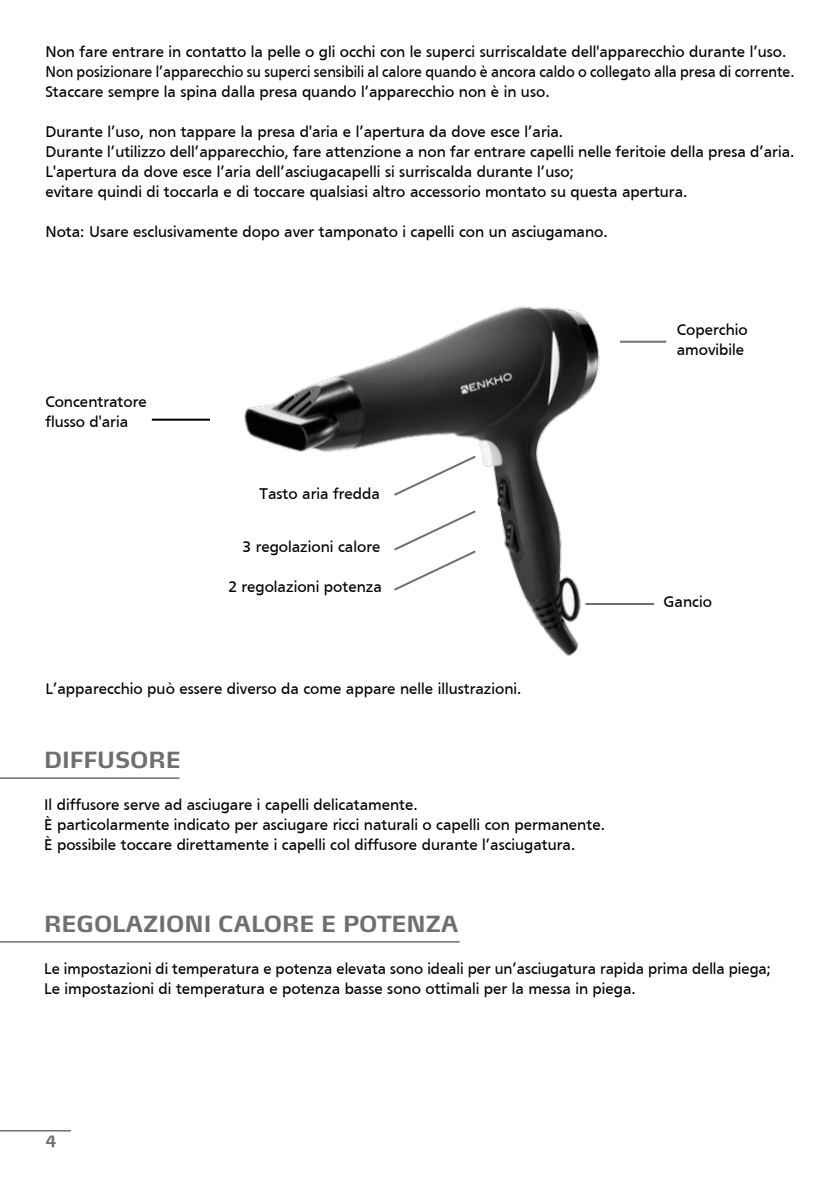
<style>
.page{position:relative;width:840px;height:1191px;background:#fff}
.page>*{position:absolute;margin:0;border:0;box-sizing:border-box;transform-origin:0 0}
.t1{font:700 22px "Max";color:#706f6f}
.t2{font:16px/20px "Frutiger Normal";color:#000}
.t3{font:700 16px "Max";color:#706f6f}
</style>
<div class="page">
<hr style="left:0;top:1130px;width:71px;height:1px;background:#706f6f">
<img style="left:174px;top:306px;width:492px;height:350px">
<hr style="left:152px;top:419px;width:58px;height:2px;background:#000">
<hr style="left:619px;top:341px;width:47px;height:2px;background:#706f6f">
<svg style="left:391px;top:454px;width:86px;height:43px"></svg>
<svg style="left:391px;top:508px;width:86px;height:84px"></svg>
<hr style="left:585px;top:603px;width:68px;height:2px;background:#706f6f">
<hr style="left:0;top:777px;width:179px;height:2px;background:#706f6f">
<hr style="left:0;top:941px;width:459px;height:1px;background:#706f6f">
<p class="t2" style="left:45px;top:41px;width:750px">Non fare entrare in contatto la pelle o gli occhi con le superci surriscaldate dell'apparecchio durante l’uso.<br>Non posizionare l’apparecchio su superci sensibili al calore quando è ancora caldo o collegato alla presa di corrente.<br>Staccare sempre la spina dalla presa quando l’apparecchio non è in uso.</p>
<p class="t2" style="left:45px;top:121px;width:750px">Durante l’uso, non tappare la presa d'aria e l’apertura da dove esce l’aria.<br>Durante l’utilizzo dell’apparecchio, fare attenzione a non far entrare capelli nelle feritoie della presa d’aria.<br>L'apertura da dove esce l’aria dell’asciugacapelli si surriscalda durante l’uso;<br>evitare quindi di toccarla e di toccare qualsiasi altro accessorio montato su questa apertura.</p>
<p class="t2" style="left:45px;top:221px;width:563px">Nota: Usare esclusivamente dopo aver tamponato i capelli con un asciugamano.</p>
<p class="t2" style="left:45px;top:391px;width:103px">Concentratore flusso d'aria</p>
<p class="t2" style="left:259px;top:483px;width:122px">Tasto aria fredda</p>
<p class="t2" style="left:242px;top:536px;width:139px">3 regolazioni calore</p>
<p class="t2" style="left:228px;top:577px;width:155px">2 regolazioni potenza</p>
<p class="t2" style="left:45px;top:678px;width:477px">L’apparecchio può essere diverso da come appare nelle illustrazioni.</p>
<h1 class="t1" style="left:44px;top:746px;width:138px">DIFFUSORE</h1>
<p class="t2" style="left:44px;top:794px;width:562px">Il diffusore serve ad asciugare i capelli delicatamente.<br>È particolarmente indicato per asciugare ricci naturali o capelli con permanente.<br>È possibile toccare direttamente i capelli col diffusore durante l’asciugatura.</p>
<h1 class="t1" style="left:44px;top:910px;width:415px">REGOLAZIONI CALORE E POTENZA</h1>
<p class="t2" style="left:676px;top:319px;width:72px">Coperchio amovibile</p>
<p class="t2" style="left:663px;top:592px;width:50px">Gancio</p>
<p class="t2" style="left:44px;top:958px;width:728px">Le impostazioni di temperatura e potenza elevata sono ideali per un’asciugatura rapida prima della piega;<br>Le impostazioni di temperatura e potenza basse sono ottimali per la messa in piega.</p>
<p class="t3" style="left:45px;top:1128px;width:13px">4</p>
</div>
